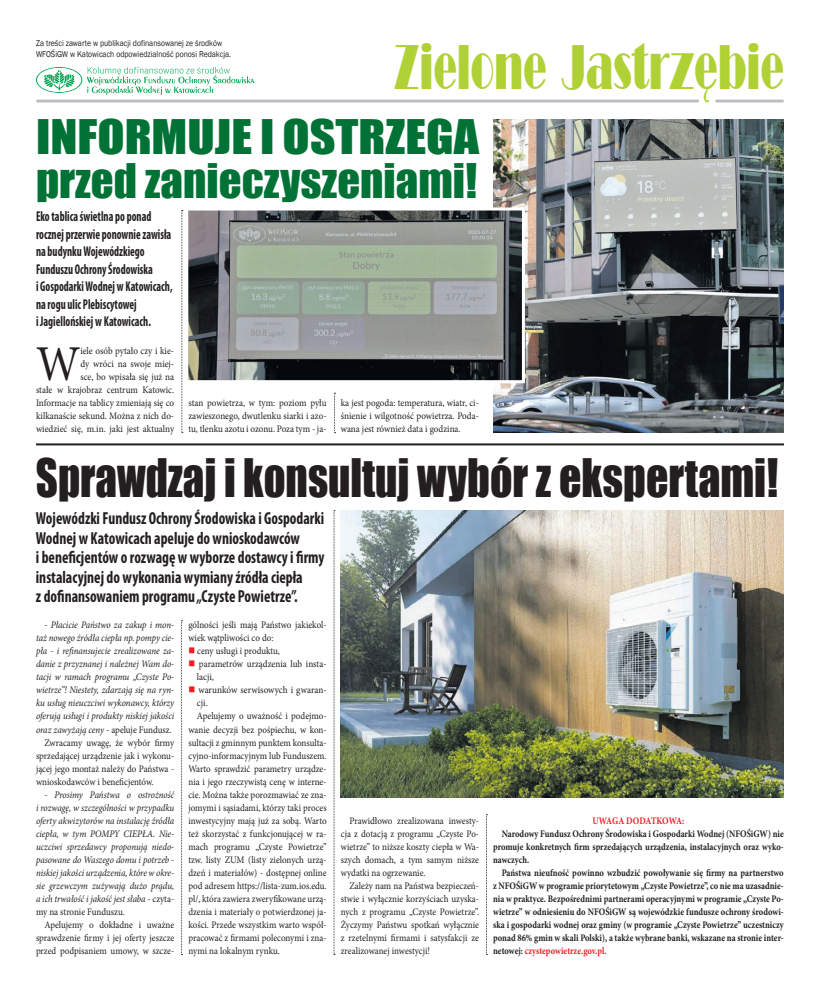
<style>
.page{position:relative;width:820px;height:993px;background:#fff}
.page>*{position:absolute;margin:0;border:0;box-sizing:border-box;transform-origin:0 0}
.autor{font:65.4px "Bravo";color:#b0d136;scale:.59 1}
.Tekst{font:50.1px "Minion Pro";color:#231f20;scale:.91 1}
.tytul_maly{font:48.7px "Impact";color:#231f20;scale:.88 1}
.tytul_maly-2{font:43.8px "Impact";color:#007236}
.tytul_maly-3{font:43.8px "Impact";color:#007236;scale:1.14 1}
.Tekst-2{font:700 condensed 17.4px/19.6px "Myriad Pro";color:#231f20;scale:.88 1}
.Tekst-3{font:700 condensed 14.2px/17.5px "Myriad Pro";color:#231f20;scale:.79 1}
.Tekst-4{font:10px/13px "Minion Pro";color:#231f20;text-align:justify;scale:.9 1}
.Tekst-5{font:italic 10px/13px "Minion Pro";letter-spacing:-.005em;color:#231f20;text-align:justify;scale:.9 1}
.Tekst-6{font:700 10px/13px "Minion Pro";color:#231f20;text-align:justify;scale:.85 1}
.Tekst-7{font:10px/13px "Minion Pro";color:#231f20;text-align:justify;scale:.91 1}
.Tekst-8{font:10px/13px "Minion Pro";color:#231f20;scale:.92 1}
.Tekst-9{font:700 10px "Minion Pro";letter-spacing:-.015em;color:#ee1d23;scale:.85 1}
.tekst{font:8.7px "Franklin Gothic";color:#231f20;scale:.88 1}
.s1{font-style:normal}
.s2{color:#ee1d23}
</style>
<div class="page">
<hr style="left:37px;top:99px;width:660px;height:3px;background:#bcbdc0">
<hr style="left:716px;top:99px;width:66px;height:3px;background:#bcbdc0">
<svg style="left:36px;top:67px;width:218px;height:28px"></svg>
<img style="left:341px;top:510px;width:442px;height:287px">
<hr style="left:36px;top:443px;width:747px;height:2px;background:#231f20">
<svg style="left:181px;top:620px;width:1px;height:334px"></svg>
<svg style="left:333px;top:510px;width:2px;height:444px"></svg>
<svg style="left:486px;top:814px;width:1px;height:140px"></svg>
<img style="left:493px;top:119px;width:290px;height:313px">
<svg style="left:188px;top:206px;width:338px;height:178px;background:#838a85"></svg>
<svg style="left:181px;top:210px;width:2px;height:223px"></svg>
<svg style="left:334px;top:393px;width:1px;height:40px"></svg>
<p class="tekst" style="left:36px;top:38px;width:213px">Za treści zawarte w publikacji dofinansowanej ze środków</p>
<p class="tekst" style="left:36px;top:48px;width:223px">WFOŚiGW w Katowicach odpowiedzialność ponosi Redakcja.</p>
<p class="autor" style="left:393px;top:31px;width:663px">Zielone Jastrzębie</p>
<p class="tytul_maly-3" style="left:36px;top:103px;width:390px">INFORMUJE I OSTRZEGA</p>
<p class="tytul_maly-2" style="left:36px;top:146px;width:442px">przed zanieczyszeniami!</p>
<p class="Tekst-3" style="left:36px;top:207px;width:174px">Eko tablica świetlna po ponad rocznej przerwie ponownie zawisła na budynku Wojewódzkiego<br>Funduszu Ochrony Środowiska<br>i Gospodarki Wodnej w Katowicach, na rogu ulic Plebiscytowej<br>i Jagiellońskiej w Katowicach.</p>
<p class="Tekst-7" style="left:36px;top:344px;width:153px;text-align:right">iele osób pytało czy i kie-<br>dy wróci na swoje miej-<br>sce, bo wpisała się już na<br>stałe w krajobraz centrum Katowic.<br>Informacje na tablicy zmieniają się co kilkanaście sekund. Można z nich do&shy;wiedzieć się, m.in. jaki jest aktualny</p>
<p class="Tekst" style="left:36px;top:330px;width:50px">W</p>
<p class="Tekst-7" style="left:188px;top:396px;width:153px">stan powietrza, w tym: poziom pyłu zawieszonego, dwutlenku siarki i azo&shy;tu, tlenku azotu i ozonu. Poza tym - ja-</p>
<p class="Tekst-7" style="left:340px;top:396px;width:153px">ka jest pogoda: temperatura, wiatr, ci&shy;śnienie i wilgotność powietrza. Poda&shy;wana jest również data i godzina.</p>
<p class="tytul_maly" style="left:36px;top:440px;width:844px">Sprawdzaj i konsultuj wybór z ekspertami!</p>
<p class="Tekst-2" style="left:36px;top:507px;width:329px">Wojewódzki Fundusz Ochrony Środowiska i Gospodarki Wodnej w Katowicach apeluje do wnioskodawców<br>i beneficjentów o rozwagę w wyborze dostawcy i firmy instalacyjnej do wykonania wymiany źródła ciepła<br>z dofinansowaniem programu „Czyste Powietrze”.</p>
<p class="Tekst-5" style="left:36px;top:618px;width:155px;text-indent:9px">- Płacicie Państwo za zakup i mon&shy;taż nowego źródła ciepła np. pompy cie&shy;pła - i refinansujecie zrealizowane za&shy;danie z przyznanej i należnej Wam do&shy;tacji w ramach programu „Czyste Po&shy;wietrze”! Niestety, zdarzają się na ryn&shy;ku usług nieuczciwi wykonawcy, którzy oferują usługi i produkty niskiej jakości oraz zawyżają ceny <span class="s1">- apeluje Fundusz.</span></p>
<p class="Tekst-4" style="left:36px;top:735px;width:155px;text-indent:9px">Zwracamy uwagę, że wybór firmy sprzedającej urządzenie jak i wykonu&shy;jącej jego montaż należy do Państwa - wnioskodawców i beneficjentów.</p>
<p class="Tekst-5" style="left:36px;top:787px;width:155px;text-indent:9px">- Prosimy Państwa o ostrożność i rozwagę, w szczególności w przypadku oferty akwizytorów na instalację źródła ciepła, w tym POMPY CIEPŁA. Nie&shy;uczciwi sprzedawcy proponują niedo&shy;pasowane do Waszego domu i potrzeb - niskiej jakości urządzenia, które w okre&shy;sie grzewczym zużywają dużo prądu, a ich trwałość i jakość jest słaba <span class="s1">- czyta&shy;my na stronie Funduszu.</span></p>
<p class="Tekst-4" style="left:36px;top:918px;width:155px;text-indent:9px">Apelujemy o dokładne i uważne sprawdzenie firmy i jej oferty jeszcze przed podpisaniem umowy, w szcze-</p>
<p class="Tekst-4" style="left:188px;top:618px;width:155px">gólności jeśli mają Państwo jakiekol&shy;wiek wątpliwości co do:</p>
<p class="Tekst-4" style="left:188px;top:644px;width:103px"><span class="s2">■</span> ceny usługi i produktu,</p>
<p class="Tekst-7" style="left:197px;top:657px;width:144px;text-indent:-9px"><span class="s2">■</span> parametrów urządzenia lub insta&shy;lacji,</p>
<p class="Tekst-8" style="left:197px;top:683px;width:142px;text-indent:-9px"><span class="s2">■</span> warunków serwisowych i gwaran&shy;cji.</p>
<p class="Tekst-4" style="left:188px;top:709px;width:155px;text-indent:9px">Apelujemy o uważność i podejmo&shy;wanie decyzji bez pośpiechu, w kon&shy;sultacji z gminnym punktem konsulta&shy;cyjno-informacyjnym lub Funduszem.<br>Warto sprawdzić parametry urządze&shy;nia i jego rzeczywistą cenę w interne&shy;cie. Można także porozmawiać ze zna&shy;jomymi i sąsiadami, którzy taki proces inwestycyjny mają już za sobą. Warto też skorzystać z funkcjonującej w ra&shy;mach programu „Czyste Powietrze” tzw. listy ZUM (listy zielonych urzą&shy;dzeń i materiałów) - dostępnej online pod adresem https://lista-zum.ios.edu. pl/, która zawiera zweryfikowane urzą&shy;dzenia i materiały o potwierdzonej ja&shy;kości. Przede wszystkim warto współ&shy;pracować z firmami poleconymi i zna&shy;nymi na lokalnym rynku.</p>
<p class="Tekst-4" style="left:341px;top:814px;width:155px;text-indent:9px">Prawidłowo zrealizowana inwesty&shy;cja z dotacją z programu „Czyste Po&shy;wietrze” to niższe koszty ciepła w Wa&shy;szych domach, a tym samym niższe wydatki na ogrzewanie.</p>
<p class="Tekst-4" style="left:341px;top:879px;width:155px;text-indent:9px">Zależy nam na Państwa bezpieczeń&shy;stwie i wyłącznie korzyściach uzyska&shy;nych z programu „Czyste Powietrze”.<br>Życzymy Państwu spotkań wyłącznie z rzetelnymi firmami i satysfakcji ze zrealizowanej inwestycji!</p>
<p class="Tekst-9" style="left:592px;top:813px;width:109px">UWAGA DODATKOWA:</p>
<p class="Tekst-6" style="left:493px;top:826px;width:343px;text-indent:9px">Narodowy Fundusz Ochrony Środowiska i Gospodarki Wodnej (NFOŚiGW) nie promuje konkretnych firm sprzedających urządzenia, instalacyjnych oraz wyko&shy;nawczych.</p>
<p class="Tekst-6" style="left:493px;top:866px;width:343px;text-indent:9px">Państwa nieufność powinno wzbudzić powoływanie się firmy na partnerstwo z NFOŚiGW w programie priorytetowym „Czyste Powietrze”, co nie ma uzasadnie&shy;nia w praktyce. Bezpośrednimi partnerami operacyjnymi w programie „Czyste Po&shy;wietrze” w odniesieniu do NFOŚiGW są wojewódzkie fundusze ochrony środowi&shy;ska i gospodarki wodnej oraz gminy (w programie „Czyste Powietrze” uczestniczy ponad 86% gmin w skali Polski), a także wybrane banki, wskazane na stronie inter&shy;netowej: <span class="s2">czystepowietrze.gov.pl.</span></p>
</div>
